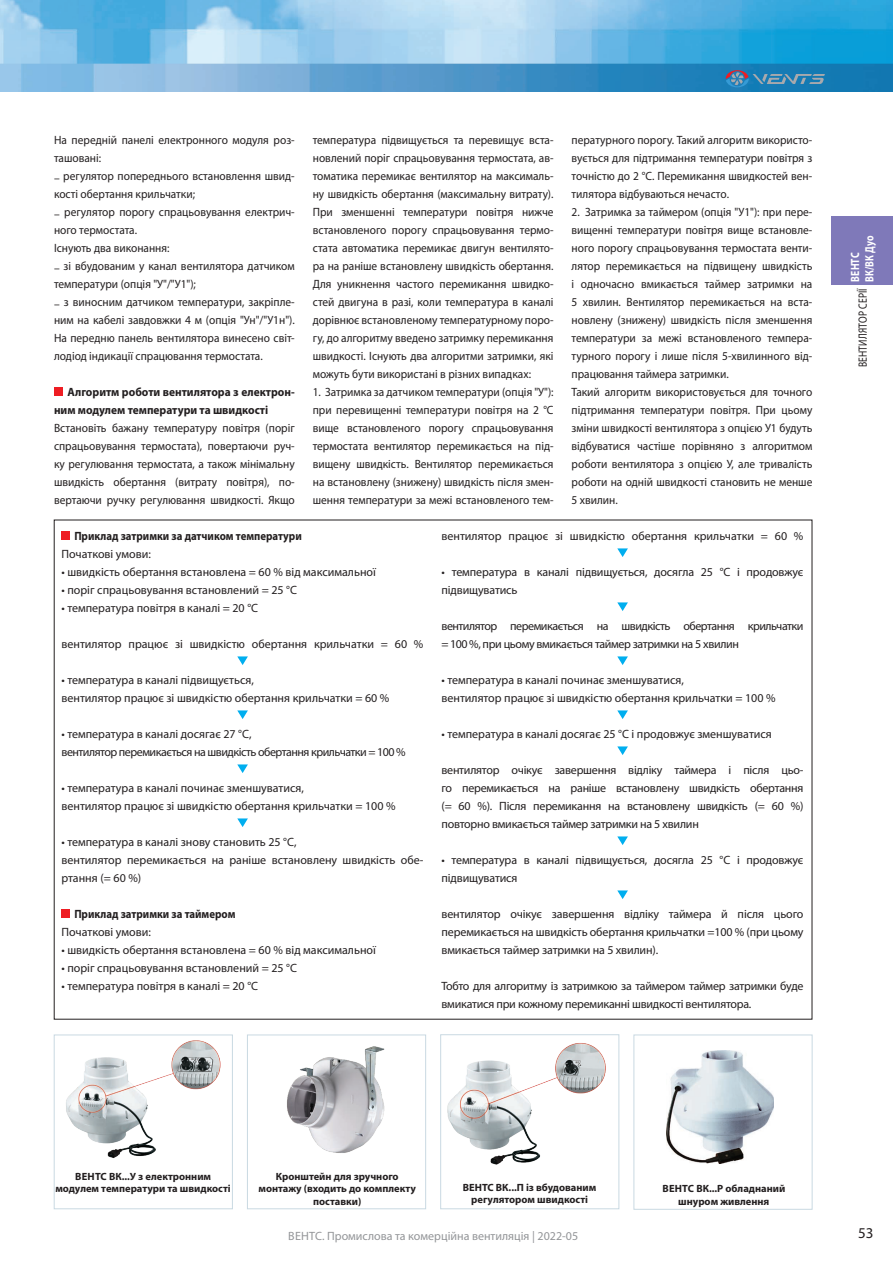
<style>
.page{position:relative;width:893px;height:1263px;background:#fff}
.page>*{position:absolute;margin:0;border:0;box-sizing:border-box;transform-origin:0 0}
.t1{font:15px "Myriad Pro";color:#231f20}
.t2{font:12px/18px "Myriad Pro";color:#231f20;scale:.95 1}
.t3{font:12px/18px "Myriad Pro";color:#231f20}
.t4{font:12px/18px "Myriad Pro";letter-spacing:-.04em;color:#231f20}
.t5{font:12px/18px "Myriad Pro";letter-spacing:-.02em;color:#231f20}
.t6{font:700 12px/18px "Myriad Pro";color:#231f20;scale:.95 1}
.t7{font:700 12px "Myriad Pro";color:#231f20;scale:.9 1}
.t8{font:12px "Myriad Pro";color:#939598}
.t9{font:12px "Myriad Pro";letter-spacing:.02em;color:#231f20;scale:.8 1}
.t10{font:700 12px/14.4px "Myriad Pro";letter-spacing:.02em;color:#fff;scale:.8 1}
.t11{font:700 10.5px/12.6px "Myriad Pro";color:#231f20;text-align:center}
</style>
<div class="page">
<img style="left:0;top:0;width:893px;height:91px">
<svg style="left:726px;top:70px;width:99px;height:17px;background:#3e83af"></svg>
<div style="left:831px;top:217px;width:62px;height:68px;background:#7f79b9"></div>
<img style="left:447px;top:1043px;width:159px;height:122px">
<div style="left:440px;top:1034px;width:179px;height:175px;border:1px solid #c9d9e2"></div>
<img style="left:666px;top:1051px;width:108px;height:112px">
<div style="left:634px;top:1035px;width:178px;height:174px;border:1px solid #c9d9e2"></div>
<img style="left:66px;top:1040px;width:155px;height:118px">
<div style="left:54px;top:1035px;width:179px;height:174px;border:1px solid #c9d9e2"></div>
<img style="left:287px;top:1046px;width:98px;height:107px">
<div style="left:247px;top:1035px;width:179px;height:174px;border:1px solid #c9d9e2"></div>
<div style="left:61px;top:531px;width:9px;height:9px;background:#ee1d23"></div>
<svg style="left:237px;top:656px;width:11px;height:9px"></svg>
<svg style="left:237px;top:710px;width:11px;height:9px"></svg>
<svg style="left:237px;top:764px;width:11px;height:9px"></svg>
<svg style="left:237px;top:818px;width:11px;height:9px"></svg>
<div style="left:61px;top:909px;width:9px;height:9px;background:#ee1d23"></div>
<svg style="left:617px;top:548px;width:11px;height:9px"></svg>
<svg style="left:617px;top:602px;width:11px;height:9px"></svg>
<svg style="left:617px;top:656px;width:11px;height:9px"></svg>
<svg style="left:617px;top:710px;width:11px;height:9px"></svg>
<svg style="left:617px;top:746px;width:11px;height:9px"></svg>
<svg style="left:617px;top:836px;width:11px;height:9px"></svg>
<svg style="left:617px;top:890px;width:11px;height:9px"></svg>
<div style="left:54px;top:387px;width:9px;height:9px;background:#ee1d23"></div>
<p class="t2" style="left:54px;top:131px;width:255px">На передній панелі електронного модуля роз&shy;ташовані:</p>
<p class="t2" style="left:54px;top:167px;width:255px">– регулятор попереднього встановлення швид&shy;кості обертання крильчатки;</p>
<p class="t2" style="left:54px;top:203px;width:255px">– регулятор порогу спрацьовування електрич&shy;ного термостата.<br>Існують два виконання:</p>
<p class="t2" style="left:54px;top:257px;width:255px">– зі вбудованим у канал вентилятора датчиком температури (опція "У"/"У1");</p>
<p class="t2" style="left:54px;top:293px;width:255px;text-align:justify">– з виносним датчиком температури, закріпле&shy;ним на кабелі завдовжки 4 м (опція "Ун"/"У1н").<br>На передню панель вентилятора винесено світ&shy;лодіод індикації спрацювання термостата.</p>
<p class="t6" style="left:54px;top:383px;width:255px;text-indent:14px">Алгоритм роботи вентилятора з електрон&shy;ним модулем температури та швидкості</p>
<p class="t2" style="left:54px;top:419px;width:255px;text-align:justify">Встановіть бажану температуру повітря (поріг спрацьовування термостата), повертаючи руч&shy;ку регулювання термостата, а також мінімальну швидкість обертання (витрату повітря), по&shy;вертаючи ручку регулювання швидкості. Якщо</p>
<p class="t2" style="left:313px;top:131px;width:255px;text-align:justify">температура підвищується та перевищує вста&shy;новлений поріг спрацьовування термостата, ав&shy;томатика перемикає вентилятор на максималь&shy;ну швидкість обертання (максимальну витрату).<br>При зменшенні температури повітря нижче встановленого порогу спрацьовування термо&shy;стата автоматика перемикає двигун вентилято&shy;ра на раніше встановлену швидкість обертання.<br>Для уникнення частого перемикання швидко&shy;стей двигуна в разі, коли температура в каналі дорівнює встановленому температурному поро&shy;гу, до алгоритму введено затримку перемикання швидкості. Існують два алгоритми затримки, які можуть бути використані в різних випадках:</p>
<p class="t2" style="left:313px;top:383px;width:255px;text-align:justify">1. Затримка за датчиком температури (опція "У"): при перевищенні температури повітря на 2 °С вище встановленого порогу спрацьовування термостата вентилятор перемикається на під&shy;вищену швидкість. Вентилятор перемикається на встановлену (знижену) швидкість після змен&shy;шення температури за межі встановленого тем-</p>
<p class="t2" style="left:572px;top:131px;width:255px;text-align:justify">пературного порогу. Такий алгоритм використо&shy;вується для підтримання температури повітря з точністю до 2 °С. Перемикання швидкостей вен&shy;тилятора відбуваються нечасто.</p>
<p class="t2" style="left:572px;top:203px;width:255px">2. Затримка за таймером (опція "У1"): при пере&shy;вищенні температури повітря вище встановле&shy;ного порогу спрацьовування термостата венти&shy;лятор перемикається на підвищену швидкість і одночасно вмикається таймер затримки на 5 хвилин. Вентилятор перемикається на вста&shy;новлену (знижену) швидкість після зменшення температури за межі встановленого темпера&shy;турного порогу і лише після 5-хвилинного від&shy;працювання таймера затримки.<br>Такий алгоритм використовується для точного підтримання температури повітря. При цьому зміни швидкості вентилятора з опцією У1 будуть відбуватися частіше порівняно з алгоритмом роботи вентилятора з опцією У, але тривалість роботи на одній швидкості становить не менше 5 хвилин.</p>
<p class="t7" style="left:74px;top:528px;width:254px">Приклад затримки за датчиком температури</p>
<p class="t3" style="left:61px;top:545px;width:91px">Початкові умови:</p>
<p class="t3" style="left:61px;top:563px;width:316px">• швидкість обертання встановлена = 60 % від максимальної</p>
<p class="t3" style="left:61px;top:581px;width:237px">• поріг спрацьовування встановлений = 25 °С</p>
<p class="t3" style="left:61px;top:599px;width:198px">• температура повітря в каналі = 20 °С</p>
<p class="t3" style="left:61px;top:635px;width:363px">вентилятор працює зі швидкістю обертання крильчатки = 60 %</p>
<p class="t3" style="left:61px;top:671px;width:329px">• температура в каналі підвищується,<br>вентилятор працює зі швидкістю обертання крильчатки = 60 %</p>
<p class="t4" style="left:61px;top:725px;width:346px">• температура в каналі досягає 27 °С,<br>вентилятор перемикається на швидкість обертання крильчатки = 100 %</p>
<p class="t3" style="left:61px;top:779px;width:336px">• температура в каналі починає зменшуватися,<br>вентилятор працює зі швидкістю обертання крильчатки = 100 %</p>
<p class="t3" style="left:61px;top:833px;width:363px">• температура в каналі знову становить 25 °С,<br>вентилятор перемикається на раніше встановлену швидкість обе&shy;ртання (= 60 %)</p>
<p class="t7" style="left:74px;top:906px;width:181px">Приклад затримки за таймером</p>
<p class="t3" style="left:61px;top:923px;width:91px">Початкові умови:</p>
<p class="t3" style="left:61px;top:941px;width:316px">• швидкість обертання встановлена = 60 % від максимальної</p>
<p class="t3" style="left:61px;top:959px;width:237px">• поріг спрацьовування встановлений = 25 °С</p>
<p class="t3" style="left:61px;top:977px;width:198px">• температура повітря в каналі = 20 °С</p>
<p class="t3" style="left:441px;top:527px;width:363px">вентилятор працює зі швидкістю обертання крильчатки = 60 %</p>
<p class="t3" style="left:441px;top:563px;width:363px">• температура в каналі підвищується, досягла 25 °С і продовжує підвищуватись</p>
<p class="t4" style="left:441px;top:617px;width:363px">вентилятор перемикається на швидкість обертання крильчатки = 100 %, при цьому вмикається таймер затримки на 5 хвилин</p>
<p class="t3" style="left:441px;top:671px;width:336px">• температура в каналі починає зменшуватися,<br>вентилятор працює зі швидкістю обертання крильчатки = 100 %</p>
<p class="t3" style="left:441px;top:725px;width:332px">• температура в каналі досягає 25 °С і продовжує зменшуватися</p>
<p class="t3" style="left:441px;top:761px;width:363px;text-align:justify">вентилятор очікує завершення відліку таймера і після цьо&shy;го перемикається на раніше встановлену швидкість обертання (= 60 %). Після перемикання на встановлену швидкість (= 60 %) повторно вмикається таймер затримки на 5 хвилин</p>
<p class="t3" style="left:441px;top:851px;width:363px">• температура в каналі підвищується, досягла 25 °С і продовжує підвищуватися</p>
<p class="t3" style="left:441px;top:905px;width:363px;text-align:justify">вентилятор очікує завершення відліку таймера й після цього перемикається на швидкість обертання крильчатки =100 % (при цьому вмикається таймер затримки на 5 хвилин).</p>
<p class="t5" style="left:441px;top:977px;width:363px">Тобто для алгоритму із затримкою за таймером таймер затримки буде вмикатися при кожному перемиканні швидкості вентилятора.</p>
<p class="t10" style="left:848px;top:282px;width:59px;rotate:-90deg">ВЕНТС<br>ВК/ВК Дуо</p>
<p class="t9" style="left:855px;top:367px;width:101px;rotate:-90deg">ВЕНТИЛЯТОР СЕРІЇ</p>
<p class="t11" style="left:55px;top:1169px;width:177px">ВЕНТС ВК...У з електронним модулем температури та швидкості</p>
<p class="t11" style="left:258px;top:1169px;width:159px">Кронштейн для зручного монтажу (входить до комплекту поставки)</p>
<p class="t11" style="left:463px;top:1180px;width:135px">ВЕНТС ВК...П із вбудованим регулятором швидкості</p>
<p class="t11" style="left:662px;top:1182px;width:124px">ВЕНТС ВК...Р обладнаний шнуром живлення</p>
<p class="t8" style="left:288px;top:1229px;width:291px">ВЕНТС. Промислова та комерційна вентиляція | 2022-05</p>
<p class="t1" style="left:858px;top:1224px;width:17px">53</p>
</div>
